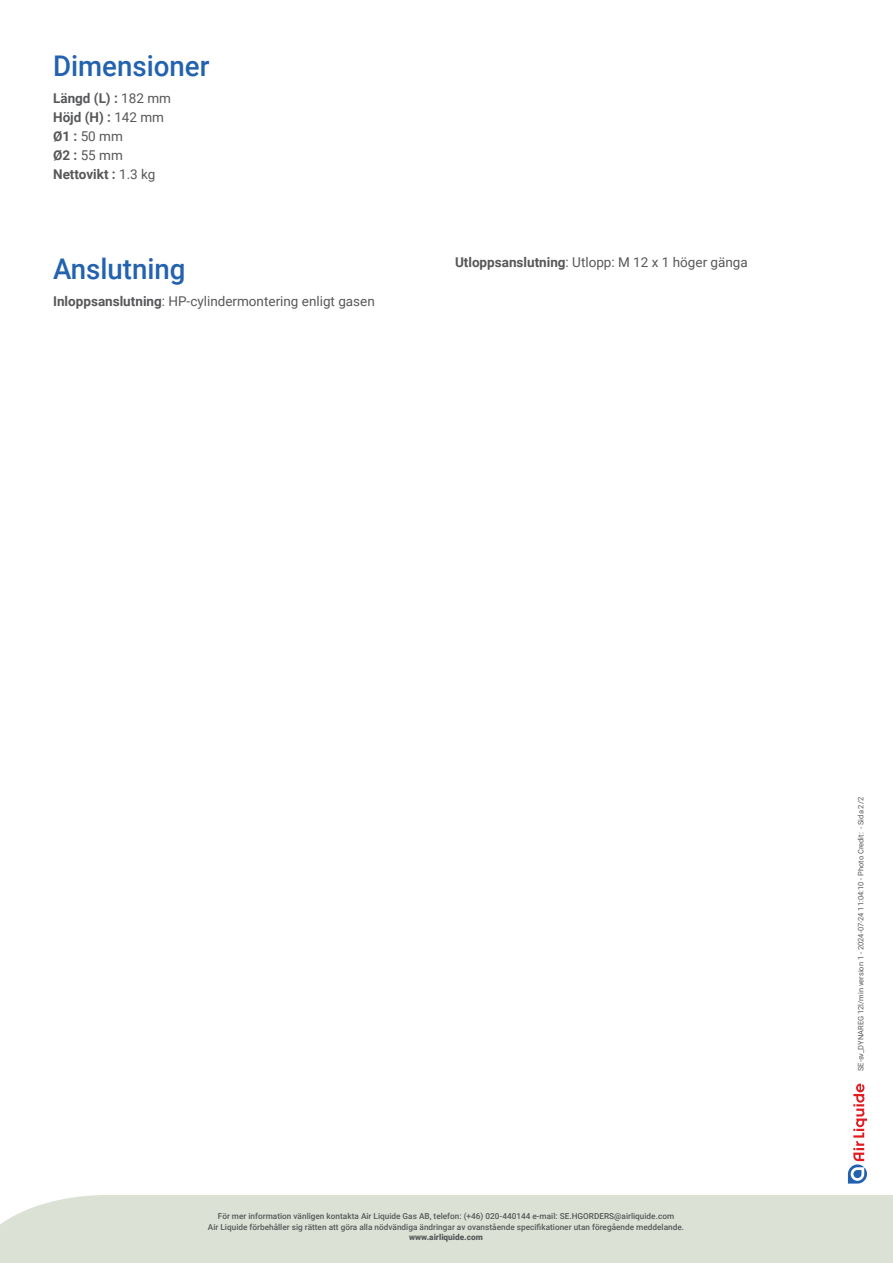
<style>
.page{position:relative;width:893px;height:1263px;background:#fff}
.page>*{position:absolute;margin:0;border:0;box-sizing:border-box;transform-origin:0 0}
.Sous_titre_bleu_Fond_blanc_p_2{font:500 28.5px "Roboto";color:#2362af}
.Paragraphe_solidaire_au_titre__double_co{font:13.5px "Roboto";color:#57585a}
.Descriptif_Noir80_Fond_blanc_p_2{font:700 13.5px/18.9px "Roboto";color:#57585a}
.t1{font:500 8.25px/10.5px "Roboto";color:#57585a;text-align:center}
.t2{font:900 8.25px "Roboto";color:#57585a}
.t3{font:7.5px "Roboto";color:#57585a}
.s1{font-weight:400}
.s2{font-weight:700}
</style>
<div class="page">
<div style="left:0;top:1195px;width:893px;height:68px;background:#dbe1d4"></div>
<svg style="left:848px;top:1083px;width:19px;height:100px"></svg>
<p class="Sous_titre_bleu_Fond_blanc_p_2" style="left:53px;top:46px;width:158px">Dimensioner</p>
<p class="Descriptif_Noir80_Fond_blanc_p_2" style="left:53px;top:88px;width:119px">Längd (L) : <span class="s1">182 mm<br></span>Höjd (H) : <span class="s1">142 mm<br></span>Ø1 : <span class="s1">50 mm<br></span>Ø2 : <span class="s1">55 mm<br></span>Nettovikt : <span class="s1">1.3 kg</span></p>
<p class="Sous_titre_bleu_Fond_blanc_p_2" style="left:53px;top:249px;width:134px">Anslutning</p>
<p class="Paragraphe_solidaire_au_titre__double_co" style="left:53px;top:292px;width:323px"><span class="s2">Inloppsanslutning</span>: HP-cylindermontering enligt gasen</p>
<p class="Paragraphe_solidaire_au_titre__double_co" style="left:455px;top:253px;width:294px"><span class="s2">Utloppsanslutning</span>: Utlopp: M 12 x 1 höger gänga</p>
<p class="t1" style="left:208px;top:1211px;width:478px">För mer information vänligen kontakta Air Liquide Gas AB, telefon: (+46) 020-440144 e-mail: SE.HGORDERS@airliquide.com<br>Air Liquide förbehåller sig rätten att göra alla nödvändiga ändringar av ovanstående specifikationer utan föregående meddelande.</p>
<p class="t2" style="left:409px;top:1231px;width:75px">www.airliquide.com</p>
<p class="t3" style="left:856px;top:1071px;width:276px;rotate:-90deg">SE-sv_DYNAREG 12l/min version 1 - 2024-07-24 11:04:10 - Photo Credit: - Sida 2/2</p>
</div>
